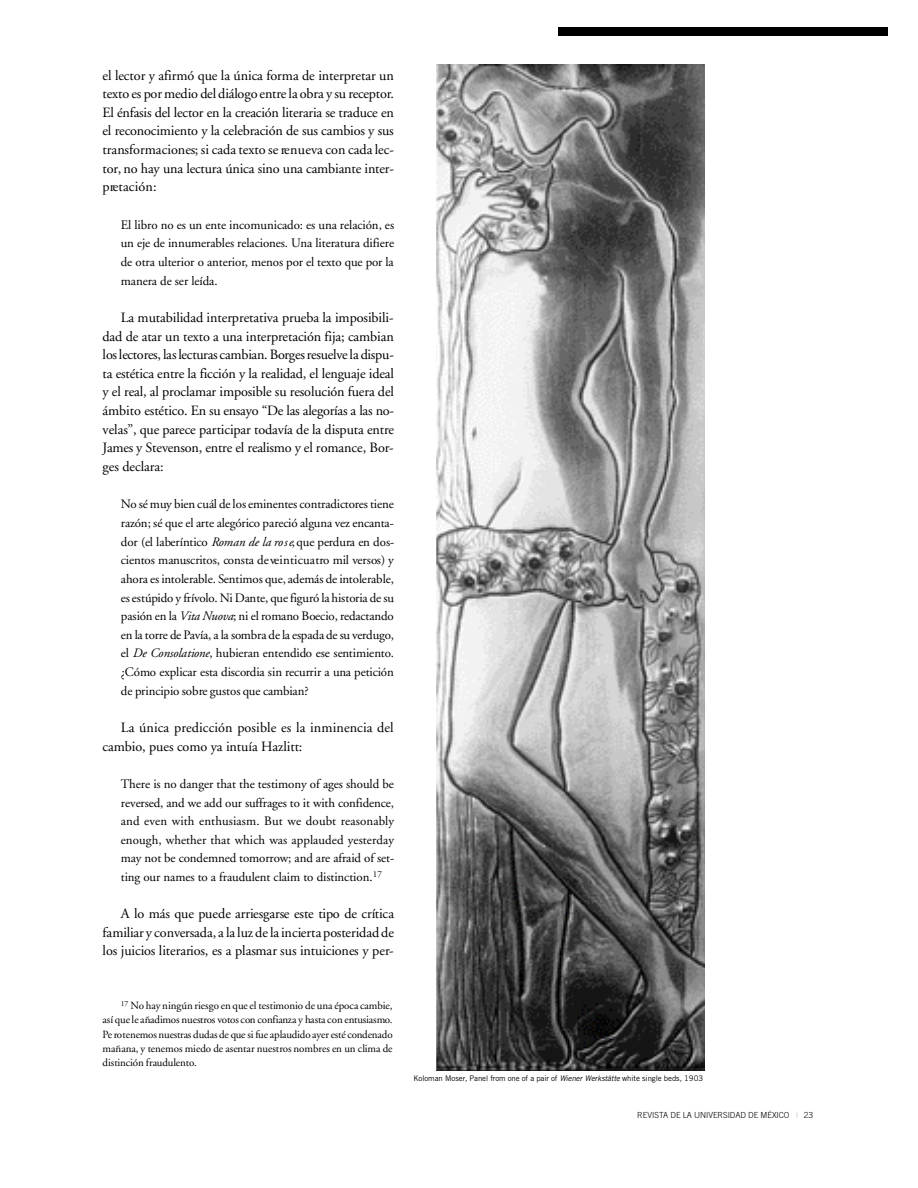
<style>
.page{position:relative;width:918px;height:1188px;background:#fff}
.page>*{position:absolute;margin:0;border:0;box-sizing:border-box;transform-origin:0 0}
.t1{font:14.25px/18.6px "Adobe Garamond";letter-spacing:-.005em;color:#000;text-align:justify}
.t2{font:12.9px/18.6px "Adobe Garamond";letter-spacing:-.005em;color:#000;text-align:justify}
.t3{font:10.95px/14.2px "Adobe Garamond";color:#000;text-align:justify}
.t4{font:300 8.4px "Trade Gothic";letter-spacing:-.01em;color:#000}
.t5{font:7.8px "Trade Gothic";letter-spacing:-.005em;color:#000}
.s1{font-style:italic}
.s2{font-weight:400;color:#bfbfbf}
</style>
<div class="page">
<div style="left:559px;top:27px;width:329px;height:8px;background:#000"></div>
<img style="left:437px;top:64px;width:268px;height:1006px">
<p class="t1" style="left:103px;top:67px;width:293px">el lector y afirmó que la única forma de interpretar un texto es pormedio del diálogo entrela obra y su re c e p to r.<br>El énfasis del lector en la creación literaria se traduce en el reconocimiento y la celebración de sus cambios y sus transformaciones; si cada texto se re n u e va con cada lec&shy;to r, no hay una lectura única sino una cambiante inter&shy;p re ta c ió n :</p>
<p class="t2" style="left:121px;top:216px;width:275px">El libro no es un ente incomunicado: es una relación, es un eje de innumerables relaciones. Una literatura difiere de otra ulterior o anterior, menos por el texto que por la manera de ser leída.</p>
<p class="t1" style="left:103px;top:309px;width:293px;text-indent:18px">La mutabilidad interpretativa prueba la imposibili&shy;dad de atar un texto a una interpretación fija; cambian loslectores, laslecturas cambian. Borgesre su e lvela dispu&shy;ta estética entre la ficción y la realidad, el lenguaje ideal y el real, al proclamar imposible su resolución fuera del ámbito estético. En su ensayo “De las alegorías a las no&shy;velas”, que parece participar todavía de la disputa entre James y Stevenson, entre el realismo y el romance, Bor&shy;ges declara:</p>
<p class="t2" style="left:121px;top:496px;width:275px">No sé muy bien cuál de los eminentes contradictores tiene razón; sé que el arte alegórico pareció alguna vez encanta&shy;dor (el laberíntico <span class="s1">Roman de la ro s e</span>, que perdura en dos&shy;cientos manuscritos, consta de ve in tic u a tro mil versos) y ahora es intolerable. Sentimos que, además de intolerable, es estúpido y frívo lo. NiDante, quefiguró la historia desu pasión en la <span class="s1">Vita Nu ova</span>; ni el romano Boecio, re d a c ta n d o en la torre de Pavía, a la sombra de la espada de su ve rd u g o , el <span class="s1">De Consolatione</span>, hubieran entendido ese sentimiento. ¿Cómo explicar esta discordia sin recurrir a una petición de principio sobre gustos que cambian?</p>
<p class="t1" style="left:103px;top:719px;width:293px;text-indent:18px">La única predicción posible es la inminencia del cambio, pues como ya intuía Hazlitt:</p>
<p class="t2" style="left:121px;top:776px;width:275px">There is no danger that the testimony of ages should be reversed, and we add our suffrages to it with confidence, and even with enthusiasm. But we doubt reasonably enough, whether that which was applauded yesterday may not be condemned tomorrow; and are afraid of set&shy;ting our names to a fraudulent claim to distinction.<sup>17</sup></p>
<p class="t1" style="left:103px;top:906px;width:293px;text-indent:18px">A lo más que puede arriesgarse este tipo de crítica familiar y conversada, a la luz de la incierta posteridad de los juicios literarios, es a plasmar sus intuiciones y per-</p>
<p class="t3" style="left:103px;top:999px;width:292px;text-indent:18px"><sup>1</sup> <sup>7</sup> No hay ningún riesgo en que el testimonio de una época cambie, así quele añadimos nuestros votos con confianza y hasta con entusiasmo.<br>Pe ro tenemos nuestras dudas de que si fue aplaudido ayeresté condenado mañana, y tenemos miedo de asentar nuestros nombres en un clima de distinción fraudulento.</p>
<p class="t5" style="left:413px;top:1075px;width:291px">Koloman Moser, Panel from one of a pair of <span class="s1">Wiener Werkstätte</span> white single beds, 1903</p>
<p class="t4" style="left:637px;top:1112px;width:177px">REVISTA DE LA UNIVERSIDAD DE MÉXICO <span class="s2">|</span> 23</p>
</div>
